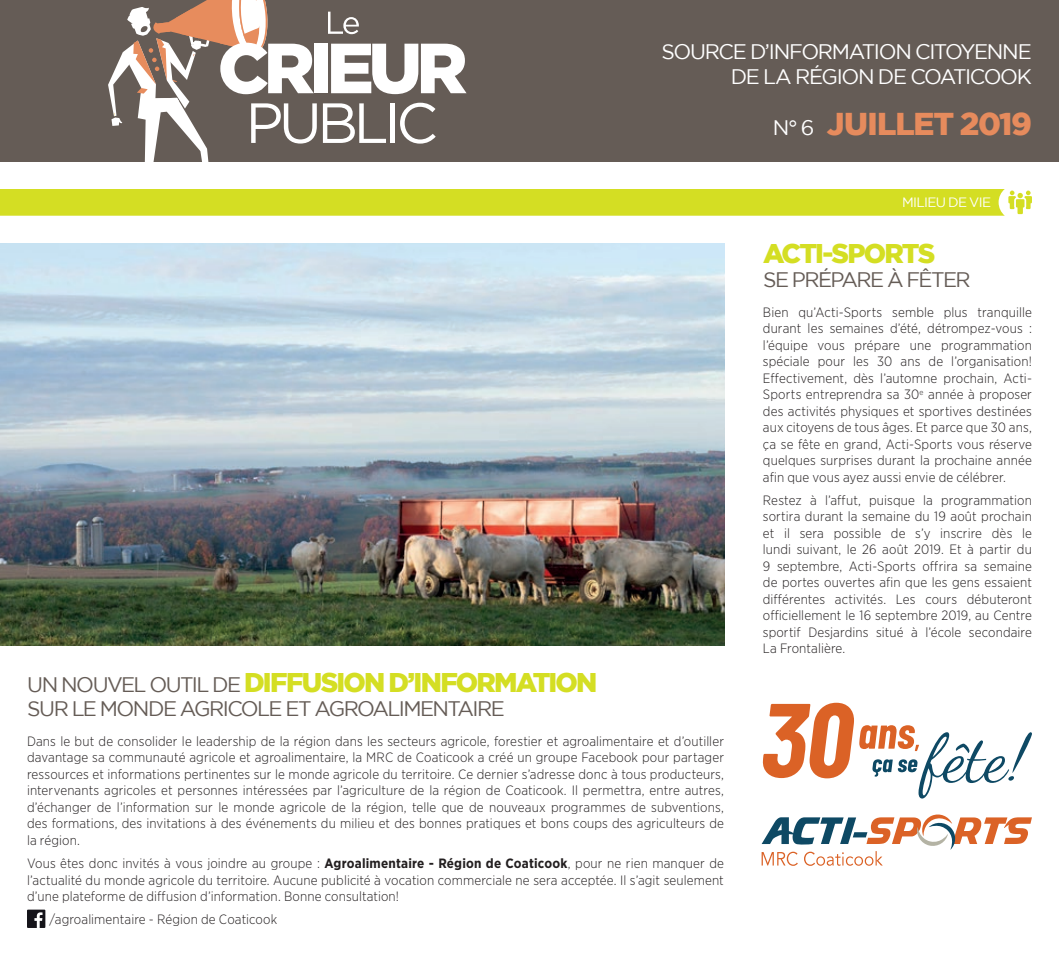
<style>
.page{position:relative;width:1059px;height:972px;background:#fff}
.page>*{position:absolute;margin:0;border:0;box-sizing:border-box;transform-origin:0 0}
.t1{font:900 31.5px "Gotham";letter-spacing:-.04em;color:#e68b5d}
.t2{font:900 27px "Gotham";letter-spacing:-.065em;color:#d4de23}
.t3{font:21px "Gotham";letter-spacing:-.075em;color:#655c56}
.t4{font:21px/25.2px "Gotham";letter-spacing:-.06em;color:#fff;text-align:right}
.t5{font:300 13.5px/16.5px "Gotham Narrow";letter-spacing:.01em;color:#231f20;text-align:justify}
.t6{font:13.5px "Gotham";letter-spacing:-.045em;color:#fff}
.s1{font-weight:400;font-size:21px;color:#fff}
.s2{font-weight:400;font-size:21px;color:#655c56}
.s3{font-weight:700}
</style>
<div class="page">
<div style="left:0;top:0;width:1058px;height:162px;background:#655c56"></div>
<div style="left:314px;top:44px;width:13px;height:49px;background:#fff"></div>
<svg style="left:331px;top:44px;width:135px;height:50px"></svg>
<svg style="left:108px;top:0;width:209px;height:162px"></svg>
<svg style="left:323px;top:103px;width:63px;height:40px"></svg>
<hr style="left:390px;top:103px;width:4px;height:40px;background:#fff">
<svg style="left:400px;top:103px;width:35px;height:41px"></svg>
<svg style="left:328px;top:12px;width:31px;height:22px"></svg>
<div style="left:0;top:189px;width:1031px;height:27px;background:#d4de23"></div>
<img style="left:0;top:243px;width:724px;height:402px">
<svg style="left:762px;top:703px;width:269px;height:96px"></svg>
<svg style="left:761px;top:814px;width:270px;height:52px"></svg>
<div style="left:27px;top:910px;width:18px;height:18px;background:#15141a"></div>
<svg style="left:34px;top:912px;width:9px;height:16px"></svg>
<h3 class="t4" style="left:661px;top:39px;width:372px">SOURCE D’INFORMATION CITOYENNE<br>DE LA RÉGION DE COATICOOK</h3>
<h1 class="t1" style="left:772px;top:106px;width:261px"><span class="s1">N° 6</span> JUILLET 2019</h1>
<p class="t6" style="left:902px;top:195px;width:90px">MILIEU DE VIE</p>
<h2 class="t2" style="left:27px;top:667px;width:571px"><span class="s2">UN NOUVEL OUTIL DE</span> DIFFUSION D’INFORMATION</h2>
<h3 class="t3" style="left:27px;top:697px;width:479px">SUR LE MONDE AGRICOLE ET AGROALIMENTAIRE</h3>
<p class="t5" style="left:27px;top:733px;width:698px">Dans le but de consolider le leadership de la région dans les secteurs agricole, forestier et agroalimentaire et d’outiller davantage sa communauté agricole et agroalimentaire, la MRC de Coaticook a créé un groupe Facebook pour partager ressources et informations pertinentes sur le monde agricole du territoire. Ce dernier s’adresse donc à tous producteurs, intervenants agricoles et personnes intéressées par l’agriculture de la région de Coaticook. Il permettra, entre autres, d’échanger de l’information sur le monde agricole de la région, telle que de nouveaux programmes de subventions, des formations, des invitations à des événements du milieu et des bonnes pratiques et bons coups des agriculteurs de la région.</p>
<p class="t5" style="left:27px;top:855px;width:698px">Vous êtes donc invités à vous joindre au groupe : <span class="s3">Agroalimentaire - Région de Coaticook</span>, pour ne rien manquer de l’actualité du monde agricole du territoire. Aucune publicité à vocation commerciale ne sera acceptée. Il s’agit seulement d’une plateforme de diffusion d’information. Bonne consultation!</p>
<p class="t5" style="left:49px;top:911px;width:229px">/agroalimentaire - Région de Coaticook</p>
<h2 class="t2" style="left:763px;top:238px;width:174px">ACTI-SPORTS</h2>
<h3 class="t3" style="left:763px;top:268px;width:209px">SE PRÉPARE À FÊTER</h3>
<p class="t5" style="left:762px;top:303px;width:270px">Bien qu’Acti-Sports semble plus tranquille durant les semaines d’été, détrompez-vous : l’équipe vous prépare une programmation spéciale pour les 30 ans de l’organisation!<br>Effectivement, dès l’automne prochain, Acti-Sports entreprendra sa 30<sup>e</sup> année à proposer des activités physiques et sportives destinées aux citoyens de tous âges. Et parce que 30 ans, ça se fête en grand, Acti-Sports vous réserve quelques surprises durant la prochaine année afin que vous ayez aussi envie de célébrer.</p>
<p class="t5" style="left:762px;top:492px;width:270px">Restez à l’affut, puisque la programmation sortira durant la semaine du 19 août prochain et il sera possible de s’y inscrire dès le lundi suivant, le 26 août 2019. Et à partir du 9 septembre, Acti-Sports offrira sa semaine de portes ouvertes afin que les gens essaient différentes activités. Les cours débuteront officiellement le 16 septembre 2019, au Centre sportif Desjardins situé à l’école secondaire La Frontalière.</p>
</div>
